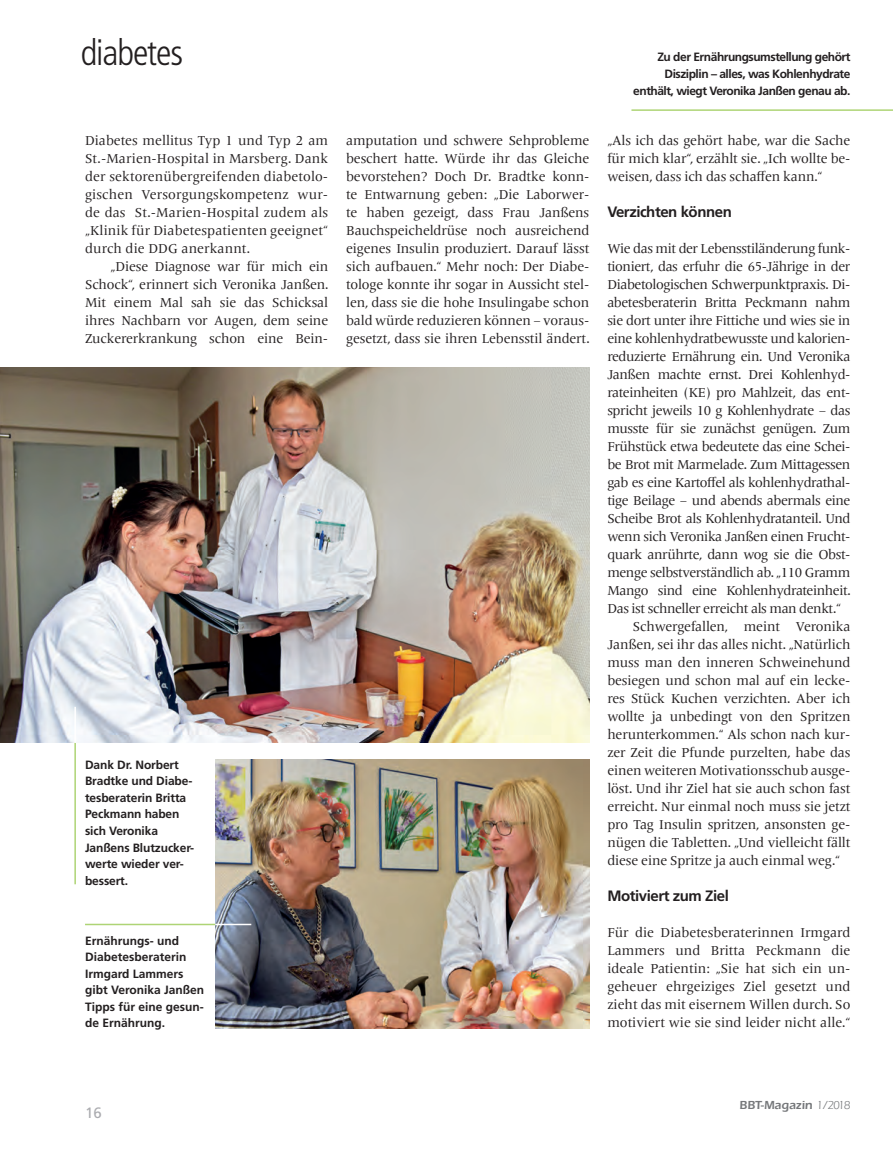
<style>
.page{position:relative;width:893px;height:1149px;background:#fff}
.page>*{position:absolute;margin:0;border:0;box-sizing:border-box;transform-origin:0 0}
.Subheadline_10_12{font:300 condensed 36px "Frutiger LT Pro";letter-spacing:-.03em;color:#231f20}
.Subheadline_10_12-2{font:700 15px "Frutiger";letter-spacing:-.03em;color:#231f20}
.t1{font:15px "Frutiger";color:#aaabaf}
.Fließtext_9_12_Einzu{font:13.5px/18px "Frutiger Serif LT Pro";letter-spacing:-.01em;color:#231f20;text-align:justify}
.BU_9_11_Weiß_Unterle{font:700 12px/16.5px "Frutiger";letter-spacing:-.01em;color:#231f20}
.BU_9_11_Weiß_Unterle-2{font:700 12px/16.5px "Frutiger";letter-spacing:-.04em;color:#231f20;text-align:right}
.t2{font:600 12px "ITC Eras LT";color:#76787b}
.s1{font-weight:400}
</style>
<div class="page">
<img style="left:0;top:367px;width:589px;height:375px">
<img style="left:216px;top:759px;width:373px;height:268px">
<hr style="left:85px;top:923px;width:130px;height:1px;background:#aed475">
<hr style="left:215px;top:923px;width:36px;height:1px;background:#fff">
<hr style="left:631px;top:109px;width:262px;height:2px;background:#aed475">
<hr style="left:74px;top:742px;width:2px;height:142px;background:#aed475">
<hr style="left:74px;top:706px;width:2px;height:36px;background:#fff">
<p class="Subheadline_10_12" style="left:81px;top:32px;width:104px">diabetes</p>
<p class="Fließtext_9_12_Einzu" style="left:85px;top:131px;width:245px">Diabetes mellitus Typ 1 und Typ 2 am St.-Marien-Hospital in Marsberg. Dank der sektorenübergreifenden diabetolo&shy;gischen Versorgungskompetenz wur&shy;de das St.-Marien-Hospital zudem als „Klinik für Diabetespatienten geeignet“ durch die DDG anerkannt.</p>
<p class="Fließtext_9_12_Einzu" style="left:85px;top:257px;width:245px;text-indent:26px">„Diese Diagnose war für mich ein Schock“, erinnert sich Veronika Janßen.<br>Mit einem Mal sah sie das Schicksal ihres Nachbarn vor Augen, dem seine Zuckererkrankung schon eine Bein-</p>
<p class="BU_9_11_Weiß_Unterle" style="left:85px;top:756px;width:111px">Dank Dr. Norbert<br>Bradtke und Diabe&shy;tesberaterin Britta<br>Peckmann haben sich Veronika<br>Janßens Blutzucker-</p>
<p class="BU_9_11_Weiß_Unterle" style="left:85px;top:855px;width:100px">werte wieder ver&shy;bessert.</p>
<p class="BU_9_11_Weiß_Unterle" style="left:85px;top:931px;width:121px">Ernährungs- und<br>Diabetesberaterin<br>Irmgard Lammers gibt Veronika Janßen<br>Tipps für eine gesun&shy;de Ernährung.</p>
<p class="Fließtext_9_12_Einzu" style="left:346px;top:131px;width:245px">amputation und schwere Sehprobleme beschert hatte. Würde ihr das Gleiche bevorstehen? Doch Dr. Bradtke konn&shy;te Entwarnung geben: „Die Laborwer&shy;te haben gezeigt, dass Frau Janßens Bauchspeicheldrüse noch ausreichend eigenes Insulin produziert. Darauf lässt sich aufbauen.“ Mehr noch: Der Diabe&shy;tologe konnte ihr sogar in Aussicht stel&shy;len, dass sie die hohe Insulingabe schon bald würde reduzieren können – voraus&shy;gesetzt, dass sie ihren Lebensstil ändert.</p>
<p class="BU_9_11_Weiß_Unterle-2" style="left:633px;top:49px;width:219px">Zu der Ernährungsumstellung gehört<br>Disziplin – alles, was Kohlenhydrate enthält, wiegt Veronika Janßen genau ab.</p>
<p class="Fließtext_9_12_Einzu" style="left:607px;top:131px;width:245px">„Als ich das gehört habe, war die Sache für mich klar“, erzählt sie. „Ich wollte be&shy;weisen, dass ich das schaffen kann.“</p>
<p class="Subheadline_10_12-2" style="left:607px;top:203px;width:126px">Verzichten können</p>
<p class="Fließtext_9_12_Einzu" style="left:607px;top:239px;width:245px">Wie das mit der Lebensstiländerung funk&shy;tioniert, das erfuhr die 65-Jährige in der Diabetologischen Schwerpunktpraxis. Di&shy;abetesberaterin Britta Peckmann nahm sie dort unter ihre Fittiche und wies sie in eine kohlenhydratbewusste und kalorien&shy;reduzierte Ernährung ein. Und Veronika Janßen machte ernst. Drei Kohlenhyd&shy;rateinheiten (KE) pro Mahlzeit, das ent&shy;spricht jeweils 10 g Kohlenhydrate – das musste für sie zunächst genügen. Zum Frühstück etwa bedeutete das eine Schei&shy;be Brot mit Marmelade. Zum Mittagessen gab es eine Kartoffel als kohlenhydrathal&shy;tige Beilage – und abends abermals eine Scheibe Brot als Kohlenhydratanteil. Und wenn sich Veronika Janßen einen Frucht&shy;quark anrührte, dann wog sie die Obst&shy;menge selbstverständlich ab. „110 Gramm Mango sind eine Kohlenhydrateinheit.<br>Das ist schneller erreicht als man denkt.“</p>
<p class="Fließtext_9_12_Einzu" style="left:607px;top:617px;width:245px;text-indent:26px">Schwergefallen, meint Veronika Janßen, sei ihr das alles nicht. „Natürlich muss man den inneren Schweinehund besiegen und schon mal auf ein lecke&shy;res Stück Kuchen verzichten. Aber ich wollte ja unbedingt von den Spritzen herunterkommen.“ Als schon nach kur&shy;zer Zeit die Pfunde purzelten, habe das einen weiteren Motivationsschub ausge&shy;löst. Und ihr Ziel hat sie auch schon fast erreicht. Nur einmal noch muss sie jetzt pro Tag Insulin spritzen, ansonsten ge&shy;nügen die Tabletten. „Und vielleicht fällt diese eine Spritze ja auch einmal weg.“</p>
<p class="Subheadline_10_12-2" style="left:607px;top:887px;width:123px">Motiviert zum Ziel</p>
<p class="Fließtext_9_12_Einzu" style="left:607px;top:923px;width:245px">Für die Diabetesberaterinnen Irmgard Lammers und Britta Peckmann die ideale Patientin: „Sie hat sich ein un&shy;geheuer ehrgeiziges Ziel gesetzt und zieht das mit eisernem Willen durch. So motiviert wie sie sind leider nicht alle.“</p>
<p class="t1" style="left:85px;top:1103px;width:18px">16</p>
<p class="t2" style="left:739px;top:1097px;width:112px">BBT-Magazin <span class="s1">1/2018</span></p>
</div>
